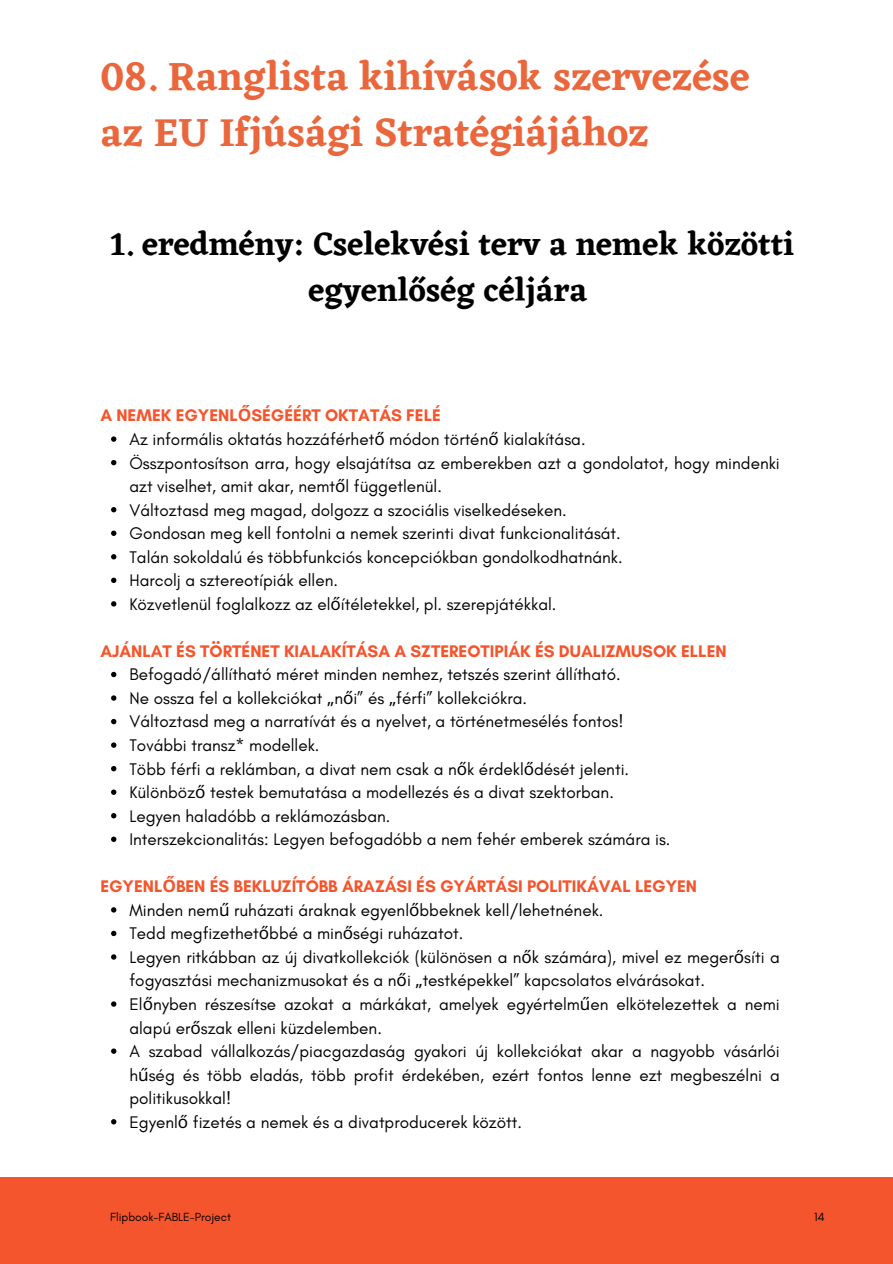
<style>
.page{position:relative;width:893px;height:1264px;background:#fff}
.page>*{position:absolute;margin:0;border:0;box-sizing:border-box;transform-origin:0 0}
.t1{font:600 40.5px/56.2px "Eczar";color:#ea663c}
.t2{font:600 33px/46.2px "Eczar";color:#000;text-align:center}
.t3{font:17.1px/23.5px "Glacial Indifference";color:#000}
.t4{font:700 17.1px "Glacial Indifference";color:#f5552c}
.t5{font:12px "Glacial Indifference";color:#000}
.s1{font-weight:700;color:#f5552c}
.s2{font-family:"Noto Sans";font-weight:700;color:#f5552c}
.s3{font-family:"Noto Sans"}
</style>
<div class="page">
<svg style="left:111px;top:436px;width:5px;height:6px"></svg>
<svg style="left:111px;top:460px;width:5px;height:5px"></svg>
<svg style="left:111px;top:507px;width:5px;height:5px"></svg>
<svg style="left:111px;top:530px;width:5px;height:6px"></svg>
<svg style="left:111px;top:554px;width:5px;height:5px"></svg>
<svg style="left:111px;top:577px;width:5px;height:6px"></svg>
<svg style="left:111px;top:601px;width:5px;height:5px"></svg>
<svg style="left:111px;top:672px;width:5px;height:5px"></svg>
<svg style="left:111px;top:695px;width:5px;height:5px"></svg>
<svg style="left:111px;top:719px;width:5px;height:5px"></svg>
<svg style="left:111px;top:742px;width:5px;height:5px"></svg>
<svg style="left:111px;top:766px;width:5px;height:5px"></svg>
<svg style="left:111px;top:789px;width:5px;height:5px"></svg>
<svg style="left:111px;top:813px;width:5px;height:5px"></svg>
<svg style="left:111px;top:836px;width:5px;height:6px"></svg>
<svg style="left:111px;top:907px;width:5px;height:5px"></svg>
<svg style="left:111px;top:930px;width:5px;height:6px"></svg>
<svg style="left:111px;top:954px;width:5px;height:5px"></svg>
<svg style="left:111px;top:1001px;width:5px;height:5px"></svg>
<svg style="left:111px;top:1048px;width:5px;height:5px"></svg>
<svg style="left:111px;top:1119px;width:5px;height:5px"></svg>
<div style="left:0;top:1177px;width:892px;height:86px;background:#f5552c"></div>
<h1 class="t1" style="left:100px;top:48px;width:650px">08. Ranglista kihívások szervezése az EU Ifjúsági Stratégiájához</h1>
<h2 class="t2" style="left:110px;top:221px;width:685px">1. eredmény: Cselekvési terv a nemek közötti egyenlőség céljára</h2>
<p class="t3" style="left:129px;top:403px;width:651px;text-indent:-29px"><span class="s1">A NEMEK EGYENL</span><span class="s2">Ő</span><span class="s1">SÉGÉÉRT OKTATÁS FELÉ<br></span>Az informális oktatás hozzáférhet<span class="s3">ő</span> módon történ<span class="s3">ő</span> kialakítása.<br>Összpontosítson arra, hogy elsajátítsa az emberekben azt a gondolatot, hogy mindenki azt viselhet, amit akar, nemt<span class="s3">ő</span>l függetlenül.<br>Változtasd meg magad, dolgozz a szociális viselkedéseken.<br>Gondosan meg kell fontolni a nemek szerinti divat funkcionalitását.<br>Talán sokoldalú és többfunkciós koncepciókban gondolkodhatnánk.<br>Harcolj a sztereotípiák ellen.<br>Közvetlenül foglalkozz az el<span class="s3">ő</span>ítéletekkel, pl. szerepjátékkal.</p>
<p class="t4" style="left:100px;top:640px;width:627px">AJÁNLAT ÉS TÖRTÉNET KIALAKÍTÁSA A SZTEREOTIPIÁK ÉS DUALIZMUSOK ELLEN</p>
<p class="t3" style="left:129px;top:662px;width:542px">Befogadó/állítható méret minden nemhez, tetszés szerint állítható.<br>Ne ossza fel a kollekciókat <span class="s3">„</span>n<span class="s3">ő</span>i” és <span class="s3">„</span>férfi” kollekciókra.<br>Változtasd meg a narratívát és a nyelvet, a történetmesélés fontos!<br>További transz* modellek.<br>Több férfi a reklámban, a divat nem csak a n<span class="s3">ő</span>k érdekl<span class="s3">ő</span>dését jelenti.<br>Különböz<span class="s3">ő</span> testek bemutatása a modellezés és a divat szektorban.<br>Legyen haladóbb a reklámozásban.<br>Interszekcionalitás: Legyen befogadóbb a nem fehér emberek számára is.</p>
<p class="t3" style="left:129px;top:874px;width:652px;text-indent:-29px"><span class="s1">EGYENL</span><span class="s2">Ő</span><span class="s1">BEN ÉS BEKLUZÍTÓBB ÁRAZÁSI ÉS GYÁRTÁSI POLITIKÁVAL LEGYEN<br></span>Minden nem<span class="s3">ű</span> ruházati áraknak egyenl<span class="s3">ő</span>bbeknek kell/lehetnének.<br>Tedd megfizethet<span class="s3">ő</span>bbé a min<span class="s3">ő</span>ségi ruházatot.<br>Legyen ritkábban az új divatkollekciók (különösen a n<span class="s3">ő</span>k számára), mivel ez meger<span class="s3">ő</span>síti a fogyasztási mechanizmusokat és a n<span class="s3">ő</span>i <span class="s3">„</span>testképekkel” kapcsolatos elvárásokat.<br>El<span class="s3">ő</span>nyben részesítse azokat a márkákat, amelyek egyértelm<span class="s3">ű</span>en elkötelezettek a nemi alapú er<span class="s3">ő</span>szak elleni küzdelemben.<br>A szabad vállalkozás/piacgazdaság gyakori új kollekciókat akar a nagyobb vásárlói h<span class="s3">ű</span>ség és több eladás, több profit érdekében, ezért fontos lenne ezt megbeszélni a politikusokkal!<br>Egyenl<span class="s3">ő</span> fizetés a nemek és a divatproducerek között.</p>
<p class="t5" style="left:110px;top:1209px;width:122px">Flipbook-FABLE-Project</p>
<p class="t5" style="left:814px;top:1209px;width:12px">14</p>
</div>
